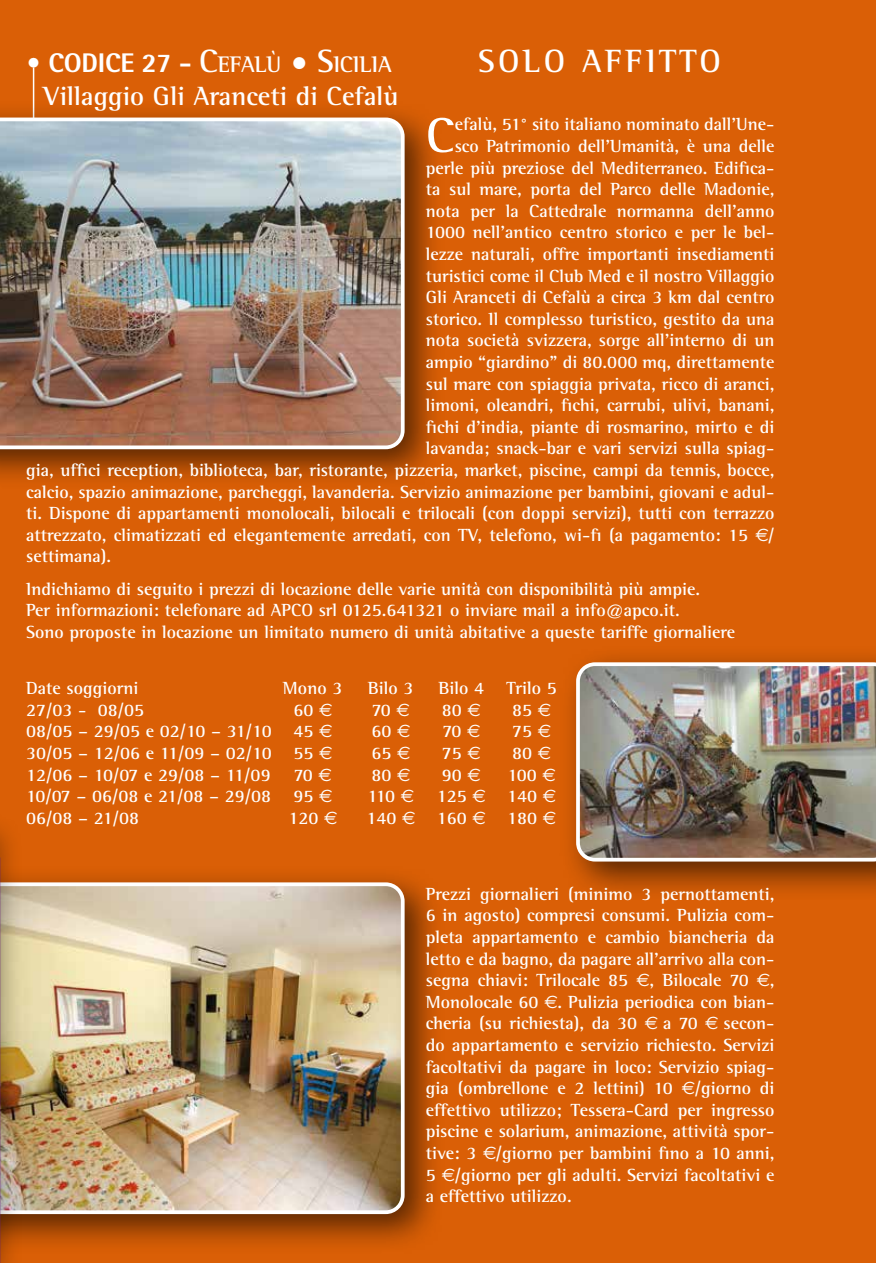
<style>
.page{position:relative;width:876px;height:1263px;background:#da5f06}
.page>*{position:absolute;margin:0;border:0;box-sizing:border-box;transform-origin:0 0}
.t1{font:700 50.1px "Rotis Semi Serif";color:#fff}
.t2{font:700 33px "Rotis Semi Serif";letter-spacing:.1em;color:#fff}
.t3{font:700 27px "Rotis Semi Serif";color:#fff}
.t4{font:700 23.1px "Rotis Semi Serif";letter-spacing:-.015em;color:#fff}
.t5{font:700 18px/21.6px "Rotis Semi Serif";color:#fff}
.s1{font-family:"Rotis Semi Sans";font-weight:800;font-size:27px}
.s2{font-size:33px}
.s3{font-family:"Euro Sans";font-weight:400}
</style>
<div class="page">
<hr style="left:33px;top:67px;width:1px;height:96px;background:#fff">
<div style="left:0;top:101px;width:445px;height:389px;background:#000;opacity:.6"></div>
<img style="left:0;top:118px;width:405px;height:331px">
<div style="left:560px;top:646px;width:316px;height:256px;background:#000;opacity:.6"></div>
<img style="left:576px;top:662px;width:300px;height:199px">
<div style="left:0;top:866px;width:445px;height:388px;background:#000;opacity:.6"></div>
<img style="left:24px;top:882px;width:381px;height:332px">
<div style="left:0;top:812px;width:24px;height:451px;background:#000;opacity:.35"></div>
<p class="t4" style="left:26px;top:50px;width:367px"><span class="s1">• CODICE 27 -</span> <span class="s2">C</span>EFALÙ <span class="s2">• S</span>ICILIA</p>
<h3 class="t3" style="left:43px;top:79px;width:357px">Villaggio Gli Aranceti di Cefalù</h3>
<h2 class="t2" style="left:478px;top:41px;width:244px">SOLO AFFITTO</h2>
<h1 class="t1" style="left:426px;top:105px;width:30px">C</h1>
<p class="t5" style="left:455px;top:113px;width:321px">efalù, 51° sito italiano nominato dall’Une-</p>
<p class="t5" style="left:455px;top:135px;width:321px">sco Patrimonio dell’Umanità, è una delle</p>
<p class="t5" style="left:426px;top:157px;width:350px">perle più preziose del Mediterraneo. Edifica-</p>
<p class="t5" style="left:426px;top:178px;width:350px">ta sul mare, porta del Parco delle Madonie,</p>
<p class="t5" style="left:426px;top:200px;width:350px">nota per la Cattedrale normanna dell’anno</p>
<p class="t5" style="left:426px;top:221px;width:350px">1000 nell’antico centro storico e per le bel-</p>
<p class="t5" style="left:426px;top:243px;width:350px">lezze naturali, offre importanti insediamenti</p>
<p class="t5" style="left:426px;top:265px;width:350px">turistici come il Club Med e il nostro Villaggio</p>
<p class="t5" style="left:426px;top:286px;width:350px">Gli Aranceti di Cefalù a circa 3 km dal centro</p>
<p class="t5" style="left:426px;top:308px;width:350px">storico. Il complesso turistico, gestito da una</p>
<p class="t5" style="left:426px;top:329px;width:350px">nota società svizzera, sorge all’interno di un</p>
<p class="t5" style="left:426px;top:351px;width:350px">ampio “giardino” di 80.000 mq, direttamente</p>
<p class="t5" style="left:426px;top:373px;width:350px">sul mare con spiaggia privata, ricco di aranci,</p>
<p class="t5" style="left:426px;top:394px;width:350px">limoni, oleandri, fichi, carrubi, ulivi, banani,</p>
<p class="t5" style="left:426px;top:416px;width:350px">fichi d’india, piante di rosmarino, mirto e di</p>
<p class="t5" style="left:426px;top:437px;width:350px">lavanda; snack-bar e vari servizi sulla spiag-</p>
<p class="t5" style="left:26px;top:459px;width:750px">gia, uffici reception, biblioteca, bar, ristorante, pizzeria, market, piscine, campi da tennis, bocce,</p>
<p class="t5" style="left:26px;top:481px;width:750px">calcio, spazio animazione, parcheggi, lavanderia. Servizio animazione per bambini, giovani e adul-</p>
<p class="t5" style="left:26px;top:502px;width:750px">ti. Dispone di appartamenti monolocali, bilocali e trilocali (con doppi servizi), tutti con terrazzo</p>
<p class="t5" style="left:26px;top:524px;width:750px">attrezzato, climatizzati ed elegantemente arredati, con TV, telefono, wi-fi (a pagamento: 15 <span class="s3">€</span>/</p>
<p class="t5" style="left:26px;top:545px;width:87px">settimana).</p>
<p class="t5" style="left:26px;top:578px;width:711px">Indichiamo di seguito i prezzi di locazione delle varie unità con disponibilità più ampie.<br>Per informazioni: telefonare ad APCO srl 0125.641321 o inviare mail a info@apco.it.<br>Sono proposte in locazione un limitato numero di unità abitative a queste tariffe giornaliere</p>
<p class="t5" style="left:26px;top:677px;width:114px">Date soggiorni</p>
<p class="t5" style="left:283px;top:677px;width:61px">Mono 3</p>
<p class="t5" style="left:368px;top:677px;width:47px">Bilo 3</p>
<p class="t5" style="left:438px;top:677px;width:120px">Bilo 4 Trilo 5</p>
<p class="t5" style="left:26px;top:699px;width:120px">27/03 - 08/05</p>
<p class="t5" style="left:293px;top:699px;width:41px">60 <span class="s3">€</span></p>
<p class="t5" style="left:372px;top:699px;width:40px">70 <span class="s3">€</span></p>
<p class="t5" style="left:442px;top:699px;width:41px">80 <span class="s3">€</span></p>
<p class="t5" style="left:512px;top:699px;width:41px">85 <span class="s3">€</span></p>
<p class="t5" style="left:26px;top:720px;width:308px">08/05 – 29/05 e 02/10 – 31/10 45 <span class="s3">€</span></p>
<p class="t5" style="left:371px;top:720px;width:41px">60 <span class="s3">€</span></p>
<p class="t5" style="left:442px;top:720px;width:40px">70 <span class="s3">€</span></p>
<p class="t5" style="left:512px;top:720px;width:41px">75 <span class="s3">€</span></p>
<p class="t5" style="left:26px;top:742px;width:308px">30/05 – 12/06 e 11/09 – 02/10 55 <span class="s3">€</span></p>
<p class="t5" style="left:371px;top:742px;width:41px">65 <span class="s3">€</span></p>
<p class="t5" style="left:442px;top:742px;width:41px">75 <span class="s3">€</span></p>
<p class="t5" style="left:512px;top:742px;width:41px">80 <span class="s3">€</span></p>
<p class="t5" style="left:26px;top:763px;width:246px">12/06 – 10/07 e 29/08 – 11/09</p>
<p class="t5" style="left:294px;top:763px;width:40px">70 <span class="s3">€</span></p>
<p class="t5" style="left:371px;top:763px;width:41px">80 <span class="s3">€</span></p>
<p class="t5" style="left:442px;top:763px;width:41px">90 <span class="s3">€</span></p>
<p class="t5" style="left:507px;top:763px;width:50px">100 <span class="s3">€</span></p>
<p class="t5" style="left:26px;top:785px;width:308px">10/07 – 06/08 e 21/08 – 29/08 95 <span class="s3">€</span></p>
<p class="t5" style="left:368px;top:785px;width:190px">110 <span class="s3">€</span> 125 <span class="s3">€</span> 140 <span class="s3">€</span></p>
<p class="t5" style="left:26px;top:807px;width:115px">06/08 – 21/08</p>
<p class="t5" style="left:288px;top:807px;width:51px">120 <span class="s3">€</span></p>
<p class="t5" style="left:366px;top:807px;width:191px">140 <span class="s3">€</span> 160 <span class="s3">€</span> 180 <span class="s3">€</span></p>
<p class="t5" style="left:426px;top:883px;width:350px;text-align:justify">Prezzi giornalieri (minimo 3 pernottamenti, 6 in agosto) compresi consumi. Pulizia com&shy;pleta appartamento e cambio biancheria da letto e da bagno, da pagare all’arrivo alla con&shy;segna chiavi: Trilocale 85 <span class="s3">€</span>, Bilocale 70 <span class="s3">€</span>, Monolocale 60 <span class="s3">€</span>. Pulizia periodica con bian&shy;cheria (su richiesta), da 30 <span class="s3">€</span> a 70 <span class="s3">€</span> secon&shy;do appartamento e servizio richiesto. Servizi facoltativi da pagare in loco: Servizio spiag&shy;gia (ombrellone e 2 lettini) 10 <span class="s3">€</span>/giorno di effettivo utilizzo; Tessera-Card per ingresso piscine e solarium, animazione, attività spor&shy;tive: 3 <span class="s3">€</span>/giorno per bambini fino a 10 anni, 5 <span class="s3">€</span>/giorno per gli adulti. Servizi facoltativi e a effettivo utilizzo.</p>
</div>
